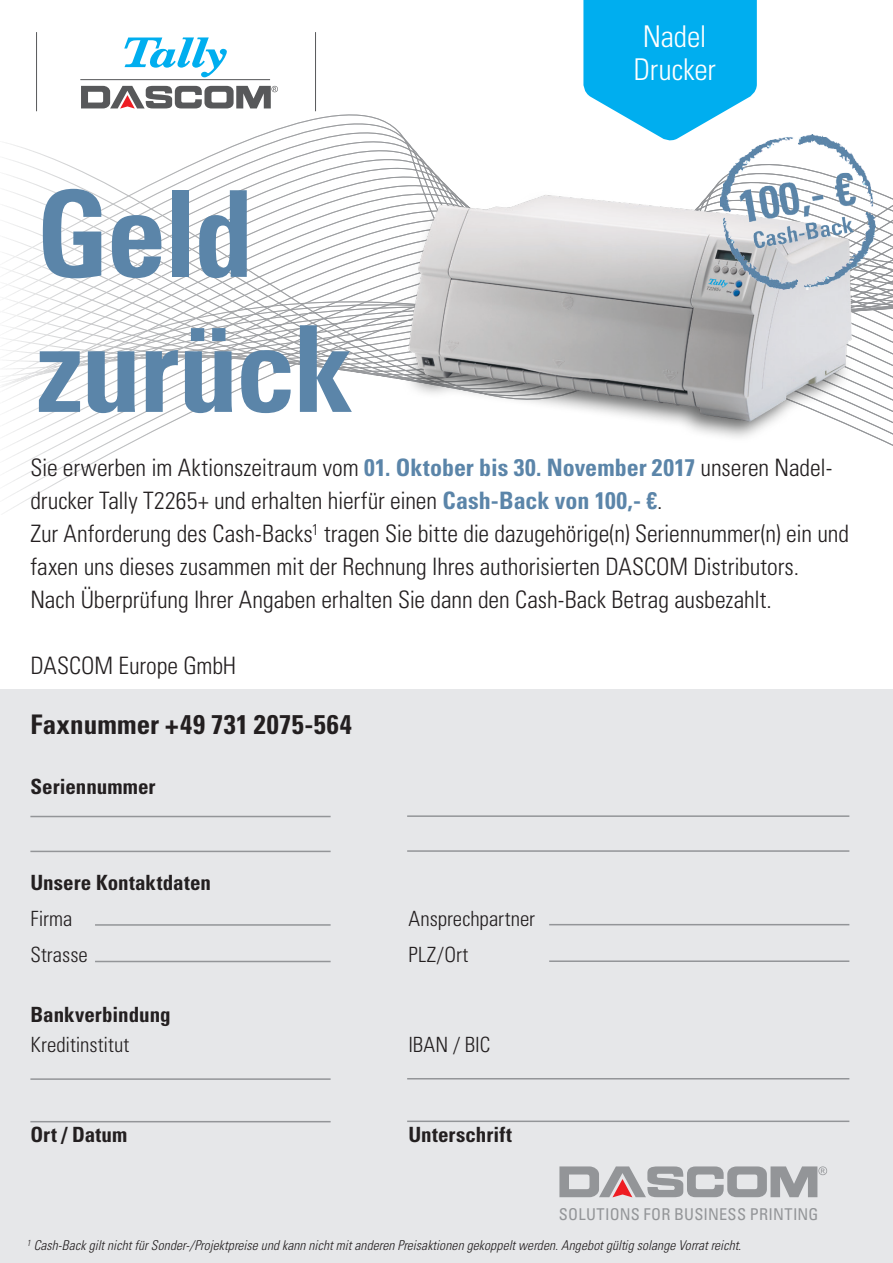
<style>
.page{position:relative;width:893px;height:1263px;background:#fff}
.page>*{position:absolute;margin:0;border:0;box-sizing:border-box;transform-origin:0 0}
.t1{font:700 condensed 120px/135px "Univers LT Std";letter-spacing:-.02em;color:#5b85a9}
.t2{font:300 condensed 30px/33px "Univers LT Std";letter-spacing:-.005em;color:#fff;text-align:center}
.t3{font:700 condensed 27px "Univers";letter-spacing:.015em;color:#231f20}
.t4{font:300 condensed 24px/33px "Univers LT Std";letter-spacing:-.005em;color:#231f20}
.t5{font:700 condensed 21px "Univers";color:#231f20}
.t6{font:300 condensed 21px "Univers";color:#231f20}
.t7{font:condensed 16.35px "Univers LT Std";letter-spacing:.015em;color:#939598}
.t8{font:italic 300 condensed 13.5px "Univers";letter-spacing:.005em;color:#231f20}
.s1{font-weight:700;color:#5b85a9}
</style>
<div class="page">
<div style="left:0;top:690px;width:893px;height:573px;background:#e6e7e9"></div>
<svg style="left:2px;top:77px;width:891px;height:435px"></svg>
<svg style="left:559px;top:1166px;width:268px;height:31px"></svg>
<hr style="left:36px;top:32px;width:1px;height:79px;background:#57585a">
<hr style="left:315px;top:32px;width:1px;height:79px;background:#57585a">
<svg style="left:124px;top:37px;width:103px;height:40px"></svg>
<hr style="left:80px;top:79px;width:190px;height:1px;background:#57585a">
<svg style="left:81px;top:86px;width:197px;height:23px"></svg>
<svg style="left:583px;top:0;width:174px;height:143px"></svg>
<img style="left:382px;top:143px;width:504px;height:306px">
<hr style="left:30px;top:816px;width:301px;height:1px;background:#939598">
<hr style="left:30px;top:851px;width:301px;height:1px;background:#939598">
<hr style="left:30px;top:1121px;width:301px;height:1px;background:#939598">
<hr style="left:30px;top:1078px;width:301px;height:2px;background:#939598">
<hr style="left:95px;top:924px;width:236px;height:2px;background:#939598">
<hr style="left:95px;top:961px;width:236px;height:1px;background:#939598">
<hr style="left:407px;top:815px;width:442px;height:2px;background:#939598">
<hr style="left:407px;top:850px;width:442px;height:2px;background:#939598">
<hr style="left:407px;top:1120px;width:442px;height:2px;background:#939598">
<hr style="left:407px;top:1078px;width:442px;height:1px;background:#939598">
<hr style="left:549px;top:924px;width:300px;height:1px;background:#939598">
<hr style="left:549px;top:960px;width:300px;height:2px;background:#939598">
<img style="left:721px;top:134px;width:155px;height:155px">
<h1 class="t1" style="left:36px;top:166px;width:319px">Geld zurück</h1>
<p class="t2" style="left:633px;top:19px;width:84px">Nadel<br>Drucker</p>
<p class="t4" style="left:30px;top:451px;width:820px">Sie erwerben im Aktionszeitraum vom <span class="s1">01. Oktober bis 30. November 2017</span> unseren Nadel&shy;drucker Tally T2265+ und erhalten hierfür einen <span class="s1">Cash-Back von 100,- €</span>.<br>Zur Anforderung des Cash-Backs<sup>1</sup> tragen Sie bitte die dazugehörige(n) Seriennummer(n) ein und faxen uns dieses zusammen mit der Rechnung Ihres authorisierten DASCOM Distributors.<br>Nach Überprüfung Ihrer Angaben erhalten Sie dann den Cash-Back Betrag ausbezahlt.</p>
<p class="t4" style="left:30px;top:649px;width:207px">DASCOM Europe GmbH</p>
<p class="t3" style="left:30px;top:708px;width:323px">Faxnummer +49 731 2075-564</p>
<p class="t5" style="left:30px;top:774px;width:127px">Seriennummer</p>
<p class="t5" style="left:30px;top:870px;width:182px">Unsere Kontaktdaten</p>
<p class="t6" style="left:30px;top:906px;width:43px">Firma</p>
<p class="t6" style="left:408px;top:906px;width:128px">Ansprechpartner</p>
<p class="t6" style="left:30px;top:942px;width:59px">Strasse</p>
<p class="t6" style="left:408px;top:942px;width:62px">PLZ/Ort</p>
<p class="t5" style="left:30px;top:1002px;width:142px">Bankverbindung</p>
<p class="t6" style="left:30px;top:1032px;width:100px">Kreditinstitut</p>
<p class="t6" style="left:408px;top:1032px;width:83px">IBAN / BIC</p>
<p class="t5" style="left:30px;top:1122px;width:99px">Ort / Datum</p>
<p class="t5" style="left:408px;top:1122px;width:105px">Unterschrift</p>
<p class="t7" style="left:559px;top:1204px;width:261px">SOLUTIONS FOR BUSINESS PRINTING</p>
<p class="t8" style="left:27px;top:1237px;width:716px"><sup>1</sup> Cash-Back gilt nicht für Sonder-/Projektpreise und kann nicht mit anderen Preisaktionen gekoppelt werden. Angebot gültig solange Vorrat reicht.</p>
</div>
